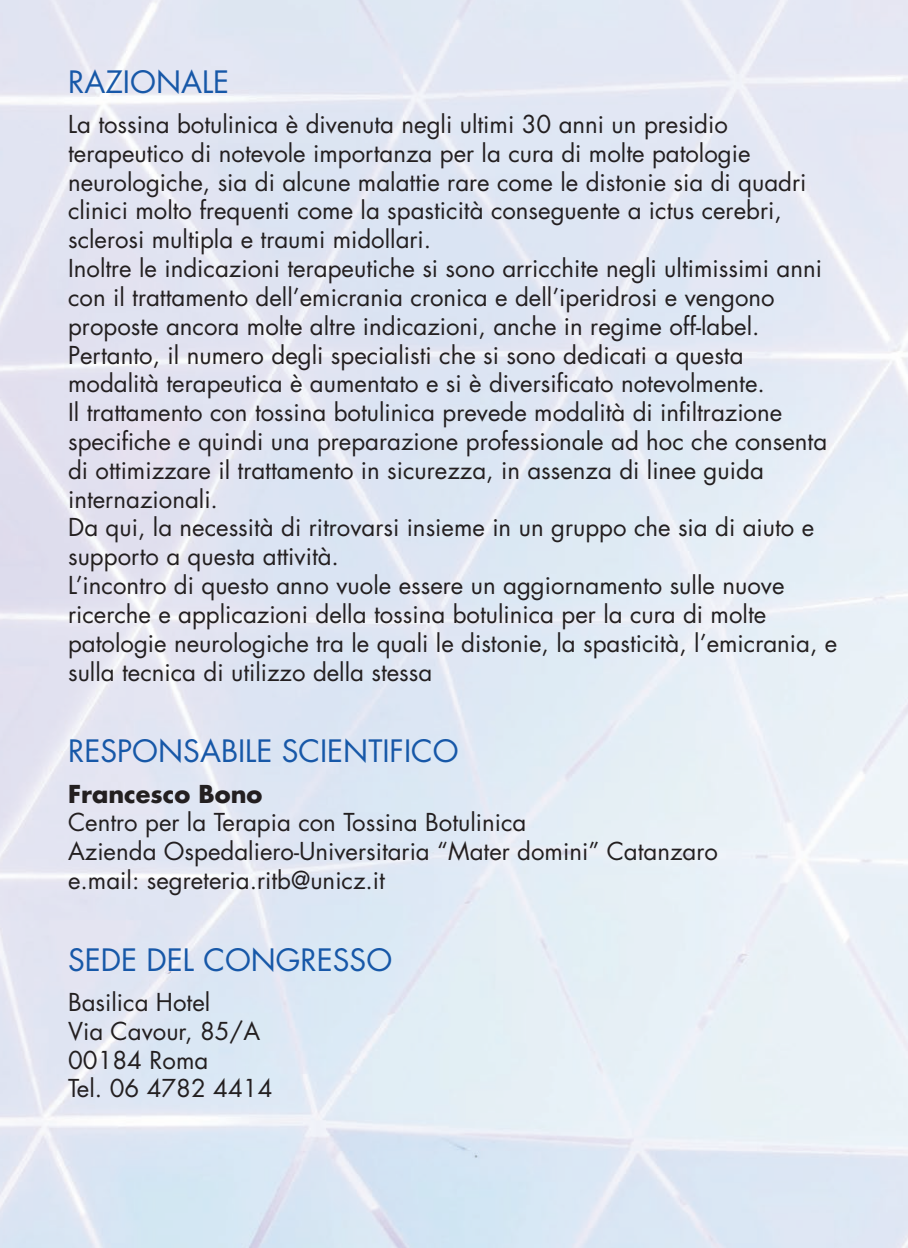
<style>
.page{position:relative;width:908px;height:1248px;background:#fff}
.page>*{position:absolute;margin:0;border:0;box-sizing:border-box;transform-origin:0 0}
.t1{font:30px "Futura Std";color:#1758a8}
.t2{font:24px/28.8px "Futura Std";color:#231f20}
.t3{font:700 24px "Futura Std";color:#231f20}
</style>
<div class="page">
<p class="t1" style="left:68px;top:63px;width:163px">RAZIONALE</p>
<p class="t2" style="left:68px;top:110px;width:770px">La tossina botulinica è divenuta negli ultimi 30 anni un presidio terapeutico di notevole importanza per la cura di molte patologie neurologiche, sia di alcune malattie rare come le distonie sia di quadri clinici molto frequenti come la spasticità conseguente a ictus cerebri, sclerosi multipla e traumi midollari.<br>Inoltre le indicazioni terapeutiche si sono arricchite negli ultimissimi anni con il trattamento dell’emicrania cronica e dell’iperidrosi e vengono proposte ancora molte altre indicazioni, anche in regime off-label.<br>Pertanto, il numero degli specialisti che si sono dedicati a questa modalità terapeutica è aumentato e si è diversificato notevolmente.<br>Il trattamento con tossina botulinica prevede modalità di infiltrazione specifiche e quindi una preparazione professionale ad hoc che consenta di ottimizzare il trattamento in sicurezza, in assenza di linee guida internazionali.<br>Da qui, la necessità di ritrovarsi insieme in un gruppo che sia di aiuto e supporto a questa attività.<br>L’incontro di questo anno vuole essere un aggiornamento sulle nuove ricerche e applicazioni della tossina botulinica per la cura di molte patologie neurologiche tra le quali le distonie, la spasticità, l’emicrania, e sulla tecnica di utilizzo della stessa</p>
<p class="t1" style="left:68px;top:732px;width:392px">RESPONSABILE SCIENTIFICO</p>
<p class="t3" style="left:68px;top:777px;width:196px">Francesco Bono</p>
<p class="t2" style="left:68px;top:808px;width:651px">Centro per la Terapia con Tossina Botulinica<br>Azienda Ospedaliero-Universitaria “Mater domini” Catanzaro e.mail: segreteria.ritb@unicz.it</p>
<p class="t1" style="left:68px;top:940px;width:325px">SEDE DEL CONGRESSO</p>
<p class="t2" style="left:68px;top:987px;width:206px">Basilica Hotel<br>Via Cavour, 85/A<br>00184 Roma<br>Tel. 06 4782 4414</p>
</div>
